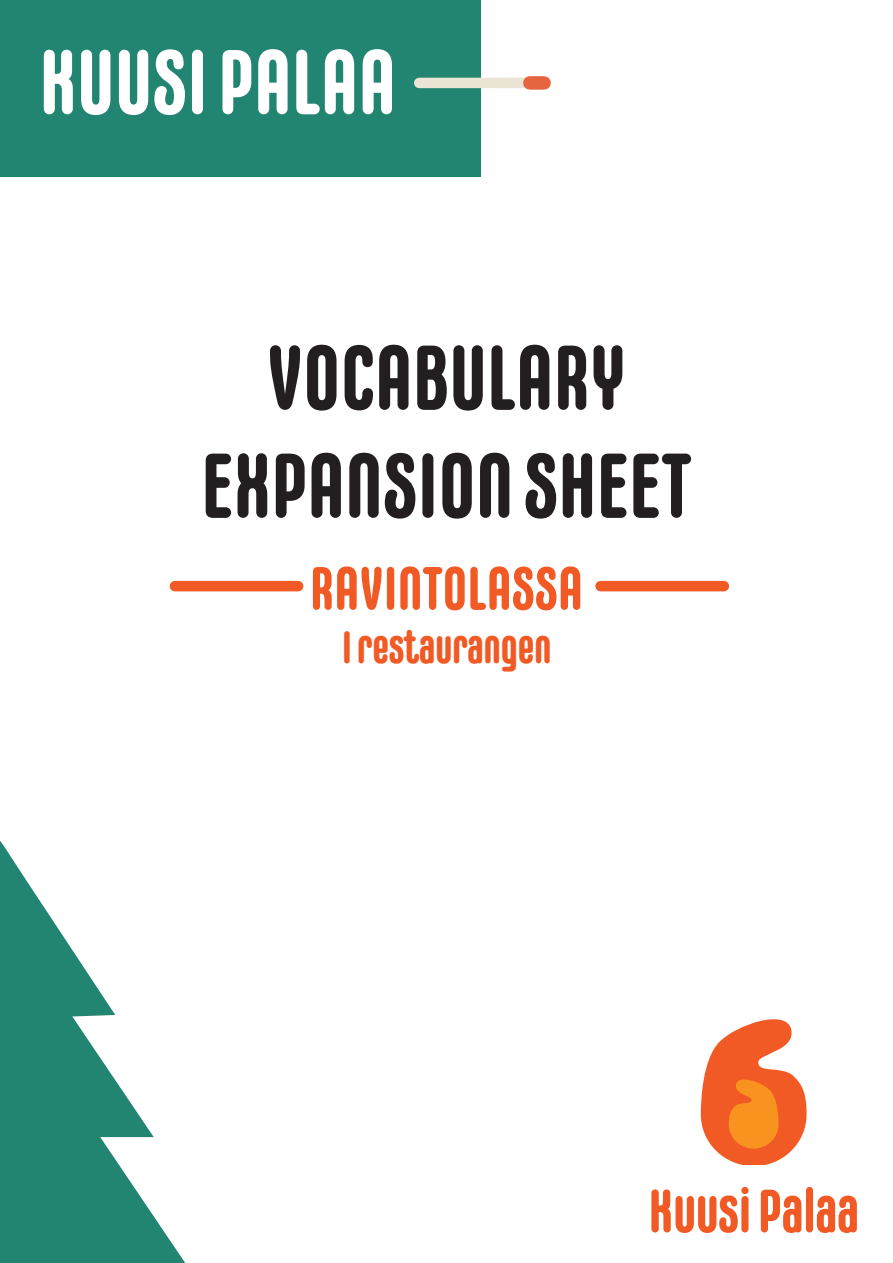
<style>
.page{position:relative;width:893px;height:1263px;background:#fff}
.page>*{position:absolute;margin:0;border:0;box-sizing:border-box;transform-origin:0 0}
.t1{font:700 90px "Carl Marx";color:#231f20}
.t2{font:700 90px "Carl Marx";color:#fff}
.t3{font:700 60px "Carl Marx";color:#f15a24}
.t4{font:700 45px "Carl Marx";color:#f15a24}
</style>
<div class="page">
<svg style="left:0;top:841px;width:185px;height:422px;fill:#228571"></svg>
<div style="left:0;top:0;width:481px;height:177px;background:#228571"></div>
<div style="left:419px;top:78px;width:123px;height:10px;background:#eae5d5"></div>
<div style="left:530px;top:76px;width:14px;height:14px;background:#e76441"></div>
<svg style="left:701px;top:1019px;width:106px;height:146px"></svg>
<div style="left:175px;top:581px;width:123px;height:10px;background:#f15a24"></div>
<div style="left:601px;top:581px;width:123px;height:10px;background:#f15a24"></div>
<p class="t2" style="left:39px;top:32px;width:358px">KUUSI PALAA</p>
<p class="t1" style="left:267px;top:327px;width:361px">VOCABULARY</p>
<p class="t1" style="left:201px;top:435px;width:492px">EXPANSION SHEET</p>
<p class="t3" style="left:310px;top:555px;width:275px">RAVINTOLASSA</p>
<p class="t4" style="left:342px;top:622px;width:211px">I restaurangen</p>
<p class="t3" style="left:648px;top:1177px;width:212px">Kuusi Palaa</p>
</div>
